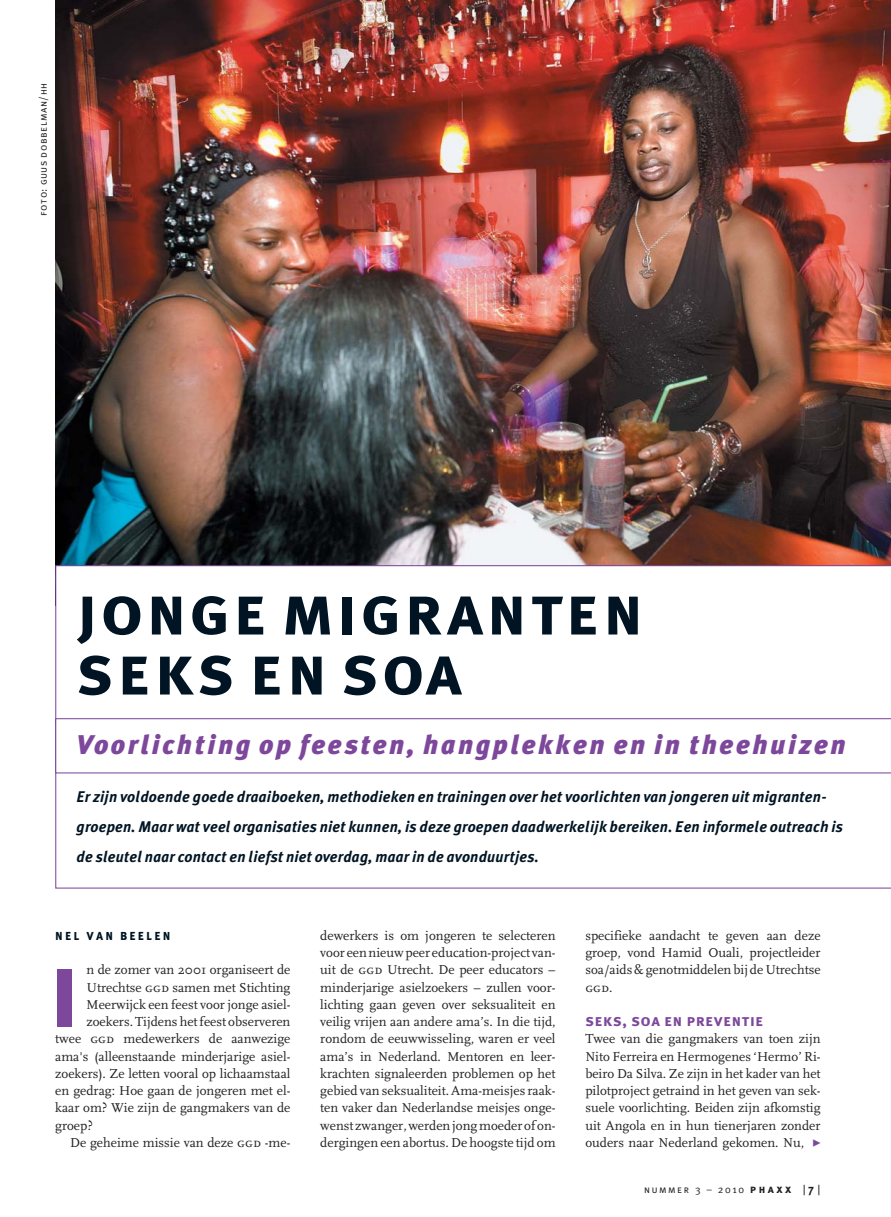
<style>
.page{position:relative;width:891px;height:1217px;background:#fff}
.page>*{position:absolute;margin:0;border:0;box-sizing:border-box;transform-origin:0 0}
.t1{font:106.35px "Meta Plus Bold Caps";color:#7d489c}
.t2{font:70.5px/60px "Meta Plus Bold Caps";letter-spacing:.035em;color:#001423}
.t3{font:italic 900 27px "Meta Plus";letter-spacing:.1em;color:#7d489c}
.t4{font:16.5px "Meta Bold Caps";letter-spacing:.045em;color:#7d489c}
.t5{font:italic 700 15.45px/30px "Meta Plus";letter-spacing:.015em;color:#001423}
.t6{font:15px "Meta Bold Caps";letter-spacing:.16em;color:#001423;scale:.9 1}
.t7{font:13.5px/17.2px "FF Scala";color:#231f20;text-align:justify}
.t8{font:13.5px "FF Scala Caps";color:#231f20}
.t9{font:10.5px "Meta Plus Normal Caps";letter-spacing:.055em;color:#231f20}
.t10{font:10.5px "Meta Caps";letter-spacing:.16em;color:#231f20}
.t11{font:7.5px "Universal Newswith Comm Pi";color:#7d489c}
.s1{font-family:"FF Scala Caps"}
.s2{font-family:"FF Scala"}
.s3{font-family:"Meta"}
.s4{font-family:"Meta Bold Caps";font-size:11.7px}
.s5{font-family:"Meta";font-size:13.5px}
.s6{font-family:"Meta";font-weight:700;font-size:12px}
</style>
<div class="page">
<img style="left:55px;top:0;width:836px;height:889px">
<p class="t9" style="left:37px;top:216px;width:134px;rotate:-90deg">foto: guus dobbelman/hh</p>
<h2 class="t2" style="left:76px;top:580px;width:569px">jonge migranten seks en soa</h2>
<h3 class="t3" style="left:76px;top:734px;width:771px">Voorlichting op feesten, hangplekken en in theehuizen</h3>
<p class="t5" style="left:76px;top:782px;width:768px">Er zijn voldoende goede draaiboeken, methodieken en trainingen over het voorlichten van jongeren uit migranten&shy;groepen. Maar wat veel organisaties niet kunnen, is deze groepen daadwerkelijk bereiken. Een informele outreach is de sleutel naar contact en liefst niet overdag, maar in de avonduurtjes.</p>
<p class="t6" style="left:55px;top:926px;width:130px">nel van beelen</p>
<p class="t7" style="left:87px;top:962px;width:205px">n de zomer van 2001 organiseert de</p>
<p class="t7" style="left:87px;top:979px;width:205px">Utrechtse <span class="s1">ggd</span> samen met Stichting</p>
<p class="t7" style="left:87px;top:997px;width:206px">Meerwijck een feest voor jonge asiel-</p>
<p class="t7" style="left:87px;top:1014px;width:205px">zoekers. Tijdens het feest observeren</p>
<p class="t7" style="left:55px;top:1031px;width:237px">twee <span class="s1">ggd</span> medewerkers de aanwezige</p>
<p class="t7" style="left:55px;top:1048px;width:237px">ama's (alleenstaande minderjarige asiel-</p>
<p class="t7" style="left:55px;top:1066px;width:237px">zoekers). Ze letten vooral op lichaamstaal</p>
<p class="t7" style="left:55px;top:1083px;width:237px">en gedrag: Hoe gaan de jongeren met el-</p>
<p class="t7" style="left:55px;top:1100px;width:237px">kaar om? Wie zijn de gangmakers van de</p>
<p class="t7" style="left:55px;top:1117px;width:39px">groep?</p>
<p class="t7" style="left:70px;top:1135px;width:222px">De geheime missie van deze <span class="s1">ggd</span> -me-</p>
<h1 class="t1" style="left:48px;top:927px;width:34px">i</h1>
<p class="t7" style="left:320px;top:928px;width:237px">dewerkers is om jongeren te selecteren voor een nieuw peer education-project van&shy;uit de <span class="s1">ggd</span> Utrecht. De peer educators – minderjarige asielzoekers – zullen voor&shy;lichting gaan geven over seksualiteit en veilig vrijen aan andere ama’s. In die tijd, rondom de eeuwwisseling, waren er veel ama’s in Nederland. Mentoren en leer&shy;krachten signaleerden problemen op het gebied van seksualiteit. Ama-meisjes raak&shy;ten vaker dan Nederlandse meisjes onge&shy;wenst zwanger, werden jong moeder of on&shy;dergingen een abortus. De hoogste tijd om</p>
<p class="t7" style="left:585px;top:928px;width:237px">specifieke aandacht te geven aan deze groep, vond Hamid Ouali, projectleider soa/aids &amp; genotmiddelen bij de Utrechtse</p>
<p class="t8" style="left:585px;top:979px;width:29px">ggd<span class="s2">.</span></p>
<p class="t4" style="left:585px;top:1011px;width:179px">seks, soa en preventie</p>
<p class="t7" style="left:585px;top:1031px;width:237px">Twee van die gangmakers van toen zijn Nito Ferreira en Hermogenes ‘Hermo’ Ri&shy;beiro Da Silva. Ze zijn in het kader van het pilotproject getraind in het geven van sek&shy;suele voorlichting. Beiden zijn afkomstig uit Angola en in hun tienerjaren zonder ouders naar Nederland gekomen. Nu,</p>
<p class="t10" style="left:644px;top:1183px;width:178px">nummer <span class="s3">3</span> – <span class="s3">2010</span> <span class="s4">phaxx</span> <span class="s5">|</span><span class="s6">7</span><span class="s5">|</span></p>
<p class="t11" style="left:813px;top:1139px;width:9px">-</p>
</div>
